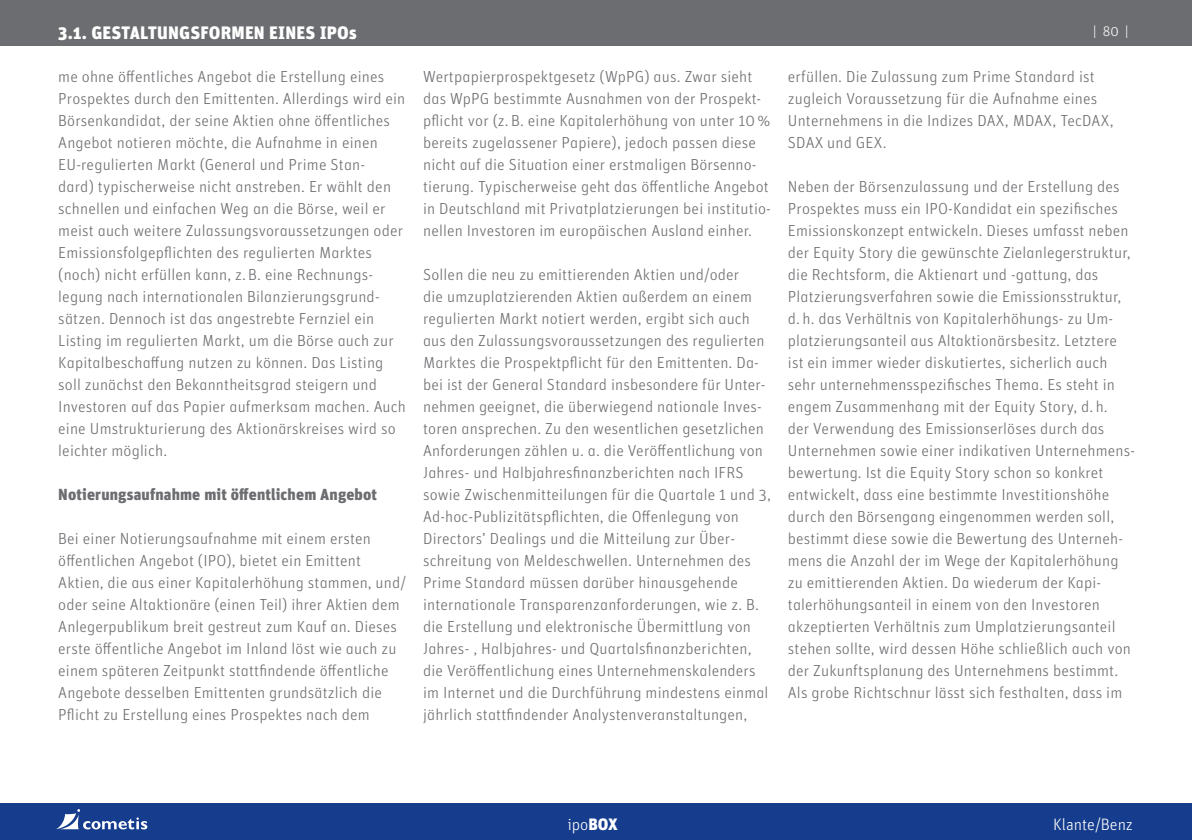
<style>
.page{position:relative;width:1192px;height:840px;background:#fff}
.page>*{position:absolute;margin:0;border:0;box-sizing:border-box;transform-origin:0 0}
.t1{font:900 18px "Unit";letter-spacing:.01em;color:#fff}
.t2{font:300 16.4px "Unit";color:#fff}
.t3{font:16px/22px "Unit Light Alternate";letter-spacing:.01em;color:#6c6d70}
.t4{font:900 16px "Unit";letter-spacing:.01em;color:#6c6d70}
.t5{font:300 14px "Unit";color:#fff}
.s1{font-weight:900}
</style>
<div class="page">
<div style="left:0;top:0;width:1192px;height:46px;background:#6c6d70"></div>
<div style="left:0;top:802px;width:1192px;height:37px;background:#153c8d"></div>
<svg style="left:56px;top:809px;width:91px;height:20px"></svg>
<p class="t1" style="left:58px;top:21px;width:300px">3.1. Gestaltungsformen eines IPOs</p>
<p class="t3" style="left:58px;top:65px;width:349px">me ohne öffentliches Angebot die Erstellung eines Prospektes durch den Emittenten. Allerdings wird ein Börsenkandidat, der seine Aktien ohne öffentliches Angebot notieren möchte, die Aufnahme in einen EU-regulierten Markt (General und Prime Stan-<br>dard) typischerweise nicht anstreben. Er wählt den schnellen und einfachen Weg an die Börse, weil er meist auch weitere Zulassungsvoraussetzungen oder Emissionsfolgepflichten des regulierten Marktes (noch) nicht erfüllen kann, z. B. eine Rechnungs&shy;legung nach internationalen Bilanzierungsgrund&shy;sätzen. Dennoch ist das angestrebte Fernziel ein Listing im regulierten Markt, um die Börse auch zur Kapitalbeschaffung nutzen zu können. Das Listing soll zunächst den Bekanntheitsgrad steigern und Investoren auf das Papier aufmerksam machen. Auch eine Umstrukturierung des Aktionärskreises wird so leichter möglich.</p>
<p class="t4" style="left:58px;top:484px;width:320px">Notierungsaufnahme mit öffentlichem Angebot</p>
<p class="t3" style="left:58px;top:527px;width:349px">Bei einer Notierungsaufnahme mit einem ersten öffentlichen Angebot (IPO), bietet ein Emittent Aktien, die aus einer Kapitalerhöhung stammen, und/ oder seine Altaktionäre (einen Teil) ihrer Aktien dem Anlegerpublikum breit gestreut zum Kauf an. Dieses erste öffentliche Angebot im Inland löst wie auch zu einem späteren Zeitpunkt stattfindende öffentliche Angebote desselben Emittenten grundsätzlich die Pflicht zu Erstellung eines Prospektes nach dem</p>
<p class="t3" style="left:423px;top:65px;width:349px">Wertpapierprospektgesetz (WpPG) aus. Zwar sieht das WpPG bestimmte Ausnahmen von der Prospekt&shy;pflicht vor (z. B. eine Kapitalerhöhung von unter 10 % bereits zugelassener Papiere), jedoch passen diese nicht auf die Situation einer erstmaligen Börsenno&shy;tierung. Typischerweise geht das öffentliche Angebot in Deutschland mit Privatplatzierungen bei institutio&shy;nellen Investoren im europäischen Ausland einher.</p>
<p class="t3" style="left:423px;top:263px;width:349px">Sollen die neu zu emittierenden Aktien und/oder<br>die umzuplatzierenden Aktien außerdem an einem regulierten Markt notiert werden, ergibt sich auch aus den Zulassungsvoraussetzungen des regulierten Marktes die Prospektpflicht für den Emittenten. Da&shy;bei ist der General Standard insbesondere für Unter&shy;nehmen geeignet, die überwiegend nationale Inves&shy;toren ansprechen. Zu den wesentlichen gesetzlichen Anforderungen zählen u. a. die Veröffentlichung von Jahres- und Halbjahresfinanzberichten nach IFRS sowie Zwischenmitteilungen für die Quartale 1 und 3, Ad-hoc-Publizitätspflichten, die Offenlegung von Directors’ Dealings und die Mitteilung zur Über&shy;schreitung von Meldeschwellen. Unternehmen des Prime Standard müssen darüber hinausgehende internationale Transparenzanforderungen, wie z. B. die Erstellung und elektronische Übermittlung von Jahres- , Halbjahres- und Quartalsfinanzberichten, die Veröffentlichung eines Unternehmenskalenders im Internet und die Durchführung mindestens einmal jährlich stattfindender Analystenveranstaltungen,</p>
<p class="t5" style="left:1093px;top:23px;width:37px">| 80 |</p>
<p class="t3" style="left:788px;top:65px;width:327px">erfüllen. Die Zulassung zum Prime Standard ist zugleich Voraussetzung für die Aufnahme eines Unternehmens in die Indizes DAX, MDAX, TecDAX, SDAX und GEX.</p>
<p class="t3" style="left:788px;top:175px;width:349px">Neben der Börsenzulassung und der Erstellung des Prospektes muss ein IPO-Kandidat ein spezifisches Emissionskonzept entwickeln. Dieses umfasst neben der Equity Story die gewünschte Zielanlegerstruktur, die Rechtsform, die Aktienart und -gattung, das Platzierungsverfahren sowie die Emissionsstruktur, d. h. das Verhältnis von Kapitalerhöhungs- zu Um&shy;platzierungsanteil aus Altaktionärsbesitz. Letztere ist ein immer wieder diskutiertes, sicherlich auch sehr unternehmensspezifisches Thema. Es steht in engem Zusammenhang mit der Equity Story, d. h.<br>der Verwendung des Emissionserlöses durch das Unternehmen sowie einer indikativen Unternehmens&shy;bewertung. Ist die Equity Story schon so konkret entwickelt, dass eine bestimmte Investitionshöhe durch den Börsengang eingenommen werden soll, bestimmt diese sowie die Bewertung des Unterneh&shy;mens die Anzahl der im Wege der Kapitalerhöhung zu emittierenden Aktien. Da wiederum der Kapi&shy;talerhöhungsanteil in einem von den Investoren akzeptierten Verhältnis zum Umplatzierungsanteil stehen sollte, wird dessen Höhe schließlich auch von der Zukunftsplanung des Unternehmens bestimmt.<br>Als grobe Richtschnur lässt sich festhalten, dass im</p>
<p class="t2" style="left:567px;top:814px;width:52px">ipo<span class="s1">BOX</span></p>
<p class="t2" style="left:1053px;top:814px;width:81px">Klante/Benz</p>
</div>
